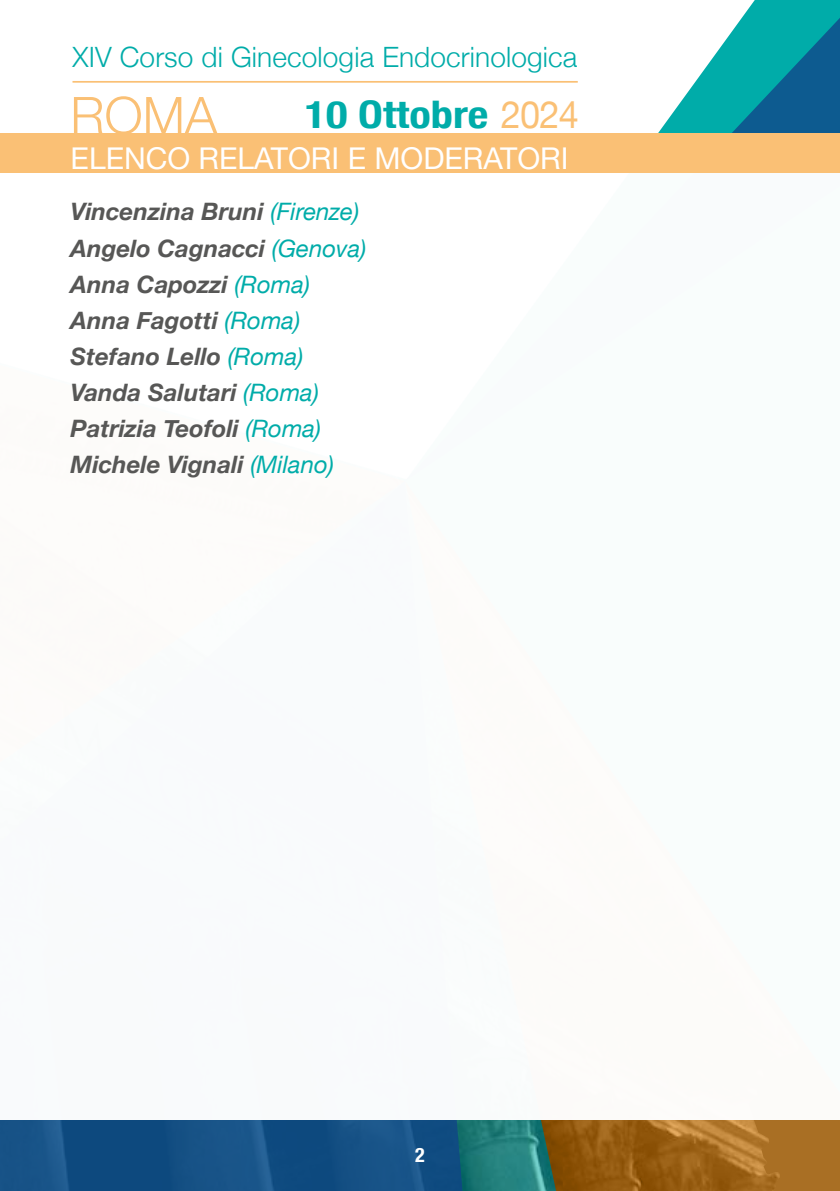
<style>
.page{position:relative;width:840px;height:1191px;background:#fff}
.page>*{position:absolute;margin:0;border:0;box-sizing:border-box;transform-origin:0 0}
.t1{font:300 51.4px "Helvetica Neue";color:#fac075}
.t2{font:700 condensed 38px "Helvetica Neue";color:#00aca9;scale:1.17 1}
.t3{font:30px "Helvetica Neue";color:#fff}
.t4{font:300 28px "Helvetica Neue";letter-spacing:.005em;color:#00aca9}
.t5{font:italic 700 24px/36px "Helvetica Neue";color:#575756}
.t6{font:700 condensed 20px "Helvetica Neue";color:#fff}
.s1{font-weight:400;font-stretch:normal;color:#fac075}
.s2{font-weight:400;color:#00aca9}
</style>
<div class="page">
<svg style="left:0;top:1120px;width:404px;height:71px;background:#134f84"></svg>
<svg style="left:404px;top:1120px;width:435px;height:71px;background:#73673b"></svg>
<svg style="left:404px;top:0;width:435px;height:134px"></svg>
<div style="left:0;top:134px;width:839px;height:39px;background:#fac075"></div>
<hr style="left:72px;top:81px;width:505px;height:2px;background:#fac075">
<p class="t4" style="left:72px;top:34px;width:506px">XIV Corso di Ginecologia Endocrinologica</p>
<h1 class="t1" style="left:70px;top:74px;width:148px">ROMA</h1>
<h2 class="t2" style="left:305px;top:83px;width:236px">10 Ottobre <span class="s1">2024</span></h2>
<p class="t3" style="left:71px;top:137px;width:499px">ELENCO RELATORI E MODERATORI</p>
<p class="t5" style="left:71px;top:194px;width:297px">Vincenzina Bruni <span class="s2">(Firenze)<br></span>Angelo Cagnacci <span class="s2">(Genova)<br></span>Anna Capozzi <span class="s2">(Roma)<br></span>Anna Fagotti <span class="s2">(Roma)<br></span>Stefano Lello <span class="s2">(Roma)<br></span>Vanda Salutari <span class="s2">(Roma)<br></span>Patrizia Teofoli <span class="s2">(Roma)<br></span>Michele Vignali <span class="s2">(Milano)</span></p>
<p class="t6" style="left:415px;top:1138px;width:11px">2</p>
</div>
